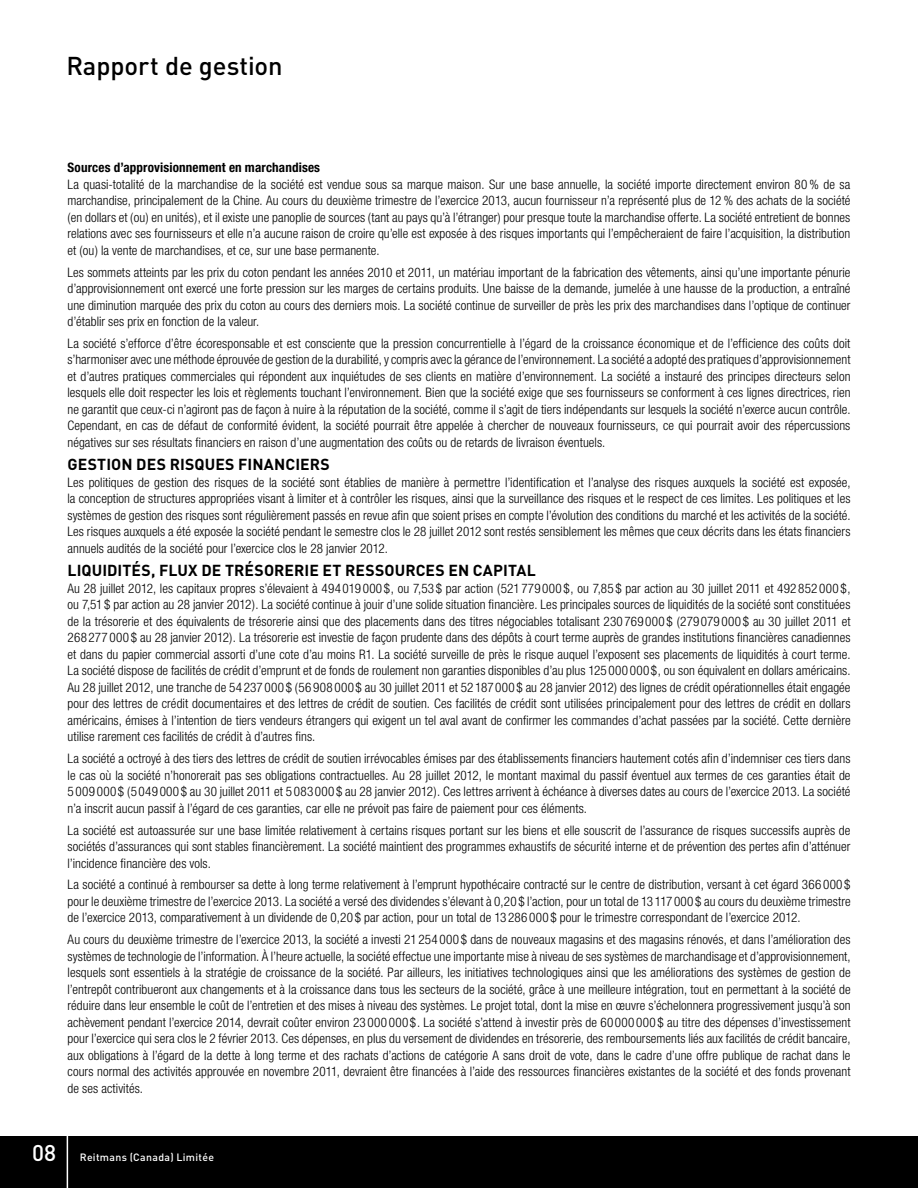
<style>
.page{position:relative;width:918px;height:1188px;background:#fff}
.page>*{position:absolute;margin:0;border:0;box-sizing:border-box;transform-origin:0 0}
.t1{font:500 25.5px "DIN";letter-spacing:-.005em;color:#000}
.t2{font:700 15.75px "DIN";letter-spacing:.005em;color:#000}
.t3{font:300 condensed 13.2px/16.5px "Helvetica Neue";letter-spacing:.005em;color:#000;text-align:justify}
.t4{font:700 condensed 13.2px "Helvetica Neue";letter-spacing:.01em;color:#000}
.t5{font:500 10.5px "DIN";letter-spacing:.03em;color:#fff}
.s1{font-size:22.5px}
</style>
<div class="page">
<div style="left:0;top:1136px;width:918px;height:52px;background:#000"></div>
<hr style="left:67px;top:1135px;width:1px;height:53px;background:#fff">
<h1 class="t1" style="left:66px;top:50px;width:218px">Rapport de gestion</h1>
<p class="t4" style="left:68px;top:159px;width:254px">Sources d’approvisionnement en marchandises</p>
<p class="t3" style="left:68px;top:176px;width:785px">La quasi-totalité de la marchandise de la société est vendue sous sa marque maison. Sur une base annuelle, la société importe directement environ 80 % de sa marchandise, principalement de la Chine. Au cours du deuxième trimestre de l’exercice 2013, aucun fournisseur n’a représenté plus de 12 % des achats de la société (en dollars et (ou) en unités), et il existe une panoplie de sources (tant au pays qu’à l’étranger) pour presque toute la marchandise offerte. La société entretient de bonnes relations avec ses fournisseurs et elle n’a aucune raison de croire qu’elle est exposée à des risques importants qui l’empêcheraient de faire l’acquisition, la distribution et (ou) la vente de marchandises, et ce, sur une base permanente.</p>
<p class="t3" style="left:68px;top:264px;width:785px">Les sommets atteints par les prix du coton pendant les années 2010 et 2011, un matériau important de la fabrication des vêtements, ainsi qu’une importante pénurie d’approvisionnement ont exercé une forte pression sur les marges de certains produits. Une baisse de la demande, jumelée à une hausse de la production, a entraîné une diminution marquée des prix du coton au cours des derniers mois. La société continue de surveiller de près les prix des marchandises dans l’optique de continuer d’établir ses prix en fonction de la valeur.</p>
<p class="t3" style="left:68px;top:335px;width:785px">La société s’efforce d’être écoresponsable et est consciente que la pression concurrentielle à l’égard de la croissance économique et de l’efficience des coûts doit s’harmoniser avec une méthode éprouvée de gestion de la durabilité, y compris avec la gérance de l’environnement. La société a adopté des pratiques d’approvisionnement et d’autres pratiques commerciales qui répondent aux inquiétudes de ses clients en matière d’environnement. La société a instauré des principes directeurs selon lesquels elle doit respecter les lois et règlements touchant l’environnement. Bien que la société exige que ses fournisseurs se conforment à ces lignes directrices, rien ne garantit que ceux-ci n’agiront pas de façon à nuire à la réputation de la société, comme il s’agit de tiers indépendants sur lesquels la société n’exerce aucun contrôle.<br>Cependant, en cas de défaut de conformité évident, la société pourrait être appelée à chercher de nouveaux fournisseurs, ce qui pourrait avoir des répercussions négatives sur ses résultats financiers en raison d’une augmentation des coûts ou de retards de livraison éventuels.</p>
<p class="t2" style="left:68px;top:454px;width:264px">GESTION DES RISQUES FINANCIERS</p>
<p class="t3" style="left:68px;top:474px;width:785px">Les politiques de gestion des risques de la société sont établies de manière à permettre l’identification et l’analyse des risques auxquels la société est exposée, la conception de structures appropriées visant à limiter et à contrôler les risques, ainsi que la surveillance des risques et le respect de ces limites. Les politiques et les systèmes de gestion des risques sont régulièrement passés en revue afin que soient prises en compte l’évolution des conditions du marché et les activités de la société.<br>Les risques auxquels a été exposée la société pendant le semestre clos le 28 juillet 2012 sont restés sensiblement les mêmes que ceux décrits dans les états financiers annuels audités de la société pour l’exercice clos le 28 janvier 2012.</p>
<p class="t2" style="left:68px;top:560px;width:470px">LIQUIDITÉS, FLUX DE TRÉSORERIE ET RESSOURCES EN CAPITAL</p>
<p class="t3" style="left:68px;top:580px;width:785px">Au 28 juillet 2012, les capitaux propres s’élevaient à 494 019 000 $, ou 7,53 $ par action (521 779 000 $, ou 7,85 $ par action au 30 juillet 2011 et 492 852 000 $, ou 7,51 $ par action au 28 janvier 2012). La société continue à jouir d’une solide situation financière. Les principales sources de liquidités de la société sont constituées de la trésorerie et des équivalents de trésorerie ainsi que des placements dans des titres négociables totalisant 230 769 000 $ (279 079 000 $ au 30 juillet 2011 et 268 277 000 $ au 28 janvier 2012). La trésorerie est investie de façon prudente dans des dépôts à court terme auprès de grandes institutions financières canadiennes et dans du papier commercial assorti d’une cote d’au moins R1. La société surveille de près le risque auquel l’exposent ses placements de liquidités à court terme.<br>La société dispose de facilités de crédit d’emprunt et de fonds de roulement non garanties disponibles d’au plus 125 000 000 $, ou son équivalent en dollars américains.<br>Au 28 juillet 2012, une tranche de 54 237 000 $ (56 908 000 $ au 30 juillet 2011 et 52 187 000 $ au 28 janvier 2012) des lignes de crédit opérationnelles était engagée pour des lettres de crédit documentaires et des lettres de crédit de soutien. Ces facilités de crédit sont utilisées principalement pour des lettres de crédit en dollars américains, émises à l’intention de tiers vendeurs étrangers qui exigent un tel aval avant de confirmer les commandes d’achat passées par la société. Cette dernière utilise rarement ces facilités de crédit à d’autres fins.</p>
<p class="t3" style="left:68px;top:750px;width:785px">La société a octroyé à des tiers des lettres de crédit de soutien irrévocables émises par des établissements financiers hautement cotés afin d’indemniser ces tiers dans le cas où la société n’honorerait pas ses obligations contractuelles. Au 28 juillet 2012, le montant maximal du passif éventuel aux termes de ces garanties était de 5 009 000 $ (5 049 000 $ au 30 juillet 2011 et 5 083 000 $ au 28 janvier 2012). Ces lettres arrivent à échéance à diverses dates au cours de l’exercice 2013. La société n’a inscrit aucun passif à l’égard de ces garanties, car elle ne prévoit pas faire de paiement pour ces éléments.</p>
<p class="t3" style="left:68px;top:822px;width:784px">La société est autoassurée sur une base limitée relativement à certains risques portant sur les biens et elle souscrit de l’assurance de risques successifs auprès de sociétés d’assurances qui sont stables financièrement. La société maintient des programmes exhaustifs de sécurité interne et de prévention des pertes afin d’atténuer l’incidence financière des vols.</p>
<p class="t3" style="left:68px;top:876px;width:785px">La société a continué à rembourser sa dette à long terme relativement à l’emprunt hypothécaire contracté sur le centre de distribution, versant à cet égard 366 000 $ pour le deuxième trimestre de l’exercice 2013. La société a versé des dividendes s’élevant à 0,20 $ l’action, pour un total de 13 117 000 $ au cours du deuxième trimestre de l’exercice 2013, comparativement à un dividende de 0,20 $ par action, pour un total de 13 286 000 $ pour le trimestre correspondant de l’exercice 2012.</p>
<p class="t3" style="left:68px;top:931px;width:785px">Au cours du deuxième trimestre de l’exercice 2013, la société a investi 21 254 000 $ dans de nouveaux magasins et des magasins rénovés, et dans l’amélioration des systèmes de technologie de l’information. À l’heure actuelle, la société effectue une importante mise à niveau de ses systèmes de marchandisage et d’approvisionnement, lesquels sont essentiels à la stratégie de croissance de la société. Par ailleurs, les initiatives technologiques ainsi que les améliorations des systèmes de gestion de l’entrepôt contribueront aux changements et à la croissance dans tous les secteurs de la société, grâce à une meilleure intégration, tout en permettant à la société de réduire dans leur ensemble le coût de l’entretien et des mises à niveau des systèmes. Le projet total, dont la mise en œuvre s’échelonnera progressivement jusqu’à son achèvement pendant l’exercice 2014, devrait coûter environ 23 000 000 $. La société s’attend à investir près de 60 000 000 $ au titre des dépenses d’investissement pour l’exercice qui sera clos le 2 février 2013. Ces dépenses, en plus du versement de dividendes en trésorerie, des remboursements liés aux facilités de crédit bancaire, aux obligations à l’égard de la dette à long terme et des rachats d’actions de catégorie A sans droit de vote, dans le cadre d’une offre publique de rachat dans le cours normal des activités approuvée en novembre 2011, devraient être financées à l’aide des ressources financières existantes de la société et des fonds provenant de ses activités.</p>
<p class="t5" style="left:32px;top:1151px;width:184px"><span class="s1">08</span> Reitmans (Canada) Limitée</p>
</div>
